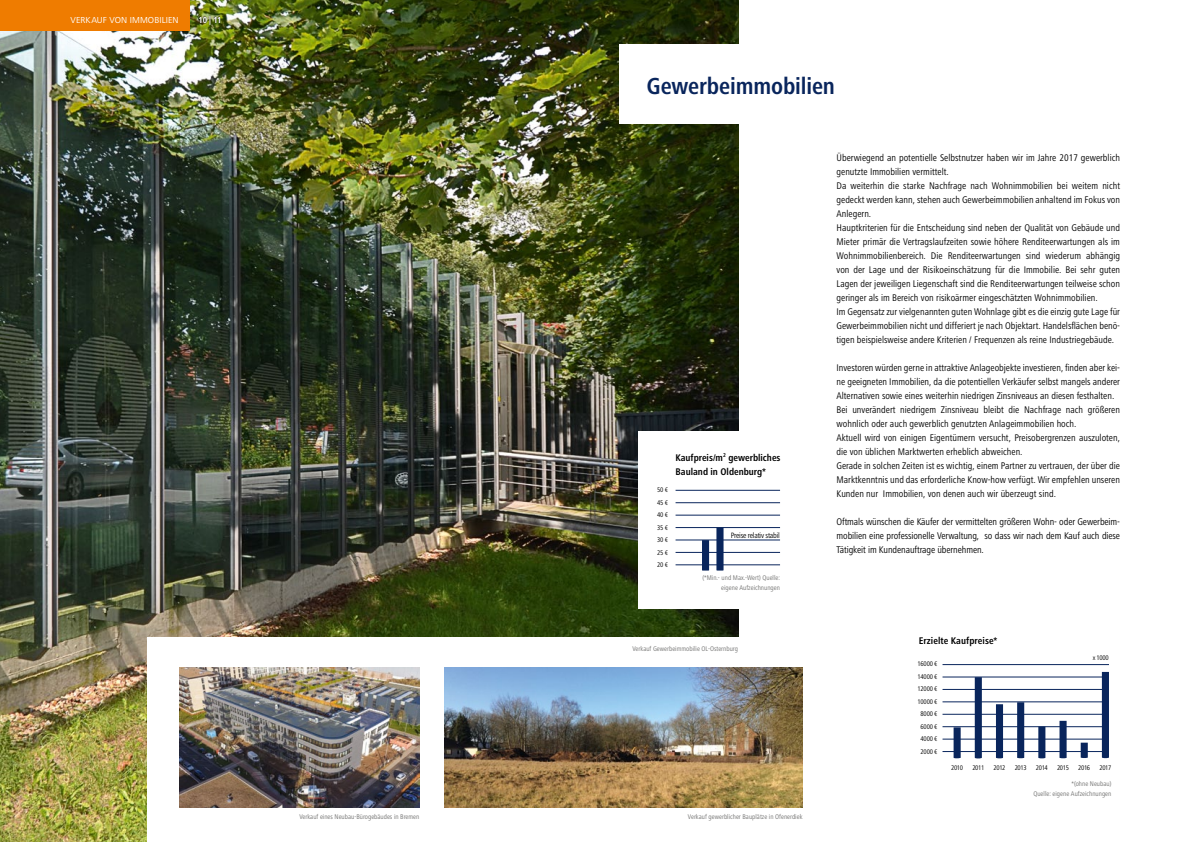
<style>
.page{position:relative;width:1191px;height:842px;background:#fff}
.page>*{position:absolute;margin:0;border:0;box-sizing:border-box;transform-origin:0 0}
.t1{font:700 condensed 24px "Frutiger Next LT";color:#09255c}
.t2{font:condensed 10px/14px "Frutiger Next LT";color:#000}
.t3{font:700 condensed 10px/14px "Frutiger Next LT";color:#000}
.t4{font:9px "Frutiger Next LT";letter-spacing:.01em;color:#fff}
.t5{font:700 condensed 9px "Frutiger Next LT";color:#fff}
.t6{font:condensed 8px "Frutiger Next LT";letter-spacing:-.03em;color:#000}
.t7{font:condensed 7px/10px "Frutiger Next LT";color:#6f6f6e;text-align:right}
.t8{font:condensed 7px/12.5px "Frutiger Next LT";letter-spacing:-.03em;color:#000;text-align:justify}
</style>
<div class="page">
<img style="left:0;top:0;width:738px;height:842px">
<div style="left:639px;top:432px;width:159px;height:177px;background:#fff"></div>
<div style="left:147px;top:638px;width:646px;height:204px;background:#fff"></div>
<img style="left:444px;top:667px;width:358px;height:140px">
<img style="left:179px;top:667px;width:240px;height:140px">
<div style="left:619px;top:44px;width:403px;height:79px;background:#fff"></div>
<div style="left:0;top:0;width:189px;height:31px;background:#ef7c00"></div>
<svg style="left:198px;top:14px;width:23px;height:11px"></svg>
<hr style="left:675px;top:565px;width:105px;height:1px;background:#09255c">
<hr style="left:675px;top:490px;width:105px;height:1px;background:#09255c">
<hr style="left:675px;top:552px;width:105px;height:1px;background:#09255c">
<hr style="left:675px;top:540px;width:105px;height:1px;background:#09255c">
<hr style="left:675px;top:527px;width:105px;height:1px;background:#09255c">
<hr style="left:675px;top:515px;width:105px;height:1px;background:#09255c">
<hr style="left:675px;top:502px;width:105px;height:1px;background:#09255c">
<svg style="left:716px;top:528px;width:7px;height:43px"></svg>
<svg style="left:702px;top:540px;width:7px;height:31px"></svg>
<hr style="left:942px;top:751px;width:167px;height:1px;background:#09255c">
<hr style="left:942px;top:739px;width:167px;height:1px;background:#09255c">
<hr style="left:942px;top:726px;width:167px;height:1px;background:#09255c">
<hr style="left:942px;top:714px;width:167px;height:1px;background:#09255c">
<hr style="left:942px;top:702px;width:167px;height:1px;background:#09255c">
<hr style="left:942px;top:689px;width:167px;height:1px;background:#09255c">
<hr style="left:942px;top:677px;width:167px;height:1px;background:#09255c">
<hr style="left:942px;top:664px;width:167px;height:1px;background:#09255c">
<svg style="left:953px;top:727px;width:7px;height:32px"></svg>
<svg style="left:974px;top:677px;width:8px;height:82px"></svg>
<svg style="left:996px;top:704px;width:7px;height:55px"></svg>
<svg style="left:1017px;top:702px;width:7px;height:56px"></svg>
<svg style="left:1038px;top:726px;width:7px;height:33px"></svg>
<svg style="left:1059px;top:721px;width:7px;height:37px"></svg>
<svg style="left:1080px;top:743px;width:7px;height:15px"></svg>
<svg style="left:1101px;top:672px;width:8px;height:86px"></svg>
<p class="t4" style="left:71px;top:15px;width:109px">VERKAUF VON IMMOBI LI EN</p>
<p class="t5" style="left:198px;top:15px;width:25px">10 | 11</p>
<h1 class="t1" style="left:646px;top:72px;width:190px">Gewerbeimmobilien</h1>
<p class="t8" style="left:657px;top:484px;width:12px">50 € 45 € 40 € 35 € 30 € 25 € 20 €</p>
<p class="t3" style="left:675px;top:450px;width:106px">Kaufpreis/m<sup>2</sup> gewerbliches<br>Bauland in Oldenburg*</p>
<p class="t6" style="left:731px;top:531px;width:50px">Preise relativ stabil</p>
<p class="t7" style="left:702px;top:572px;width:79px">(*Min.- und Max.-Wert) Quelle: eigene Aufzeichnungen</p>
<p class="t7" style="left:632px;top:643px;width:107px">Verkauf Gewerbeimmobilie OL-Osternburg</p>
<p class="t7" style="left:299px;top:812px;width:122px">Verkauf eines Neubau-Bürogebäudes in Bremen</p>
<p class="t7" style="left:688px;top:812px;width:116px">Verkauf gewerblicher Bauplätze in Ofenerdiek</p>
<p class="t2" style="left:836px;top:151px;width:285px">Überwiegend an potentielle Selbstnutzer haben wir im Jahre 2017 gewerblich genutzte Immobilien vermittelt.<br>Da weiterhin die starke Nachfrage nach Wohnimmobilien bei weitem nicht gedeckt werden kann, stehen auch Gewerbeimmobilien anhaltend im Fokus von Anlegern.<br>Hauptkriterien für die Entscheidung sind neben der Qualität von Gebäude und Mieter primär die Vertragslaufzeiten sowie höhere Renditeerwartungen als im Wohnimmobilienbereich. Die Renditeerwartungen sind wiederum abhängig von der Lage und der Risikoeinschätzung für die Immobilie. Bei sehr guten Lagen der jeweiligen Liegenschaft sind die Renditeerwartungen teilweise schon geringer als im Bereich von risikoärmer eingeschätzten Wohnimmobilien.<br>Im Gegensatz zur vielgenannten guten Wohnlage gibt es die einzig gute Lage für Gewerbeimmobilien nicht und differiert je nach Objektart. Handelsflächen benö&shy;tigen beispielsweise andere Kriterien / Frequenzen als reine Industriegebäude.</p>
<p class="t2" style="left:836px;top:361px;width:285px">Investoren würden gerne in attraktive Anlageobjekte investieren, finden aber kei&shy;ne geeigneten Immobilien, da die potentiellen Verkäufer selbst mangels anderer Alternativen sowie eines weiterhin niedrigen Zinsniveaus an diesen festhalten.<br>Bei unverändert niedrigem Zinsniveau bleibt die Nachfrage nach größeren wohnlich oder auch gewerblich genutzten Anlageimmobilien hoch.<br>Aktuell wird von einigen Eigentümern versucht, Preisobergrenzen auszuloten, die von üblichen Marktwerten erheblich abweichen.<br>Gerade in solchen Zeiten ist es wichtig, einem Partner zu vertrauen, der über die Marktkenntnis und das erforderliche Know-how verfügt. Wir empfehlen unseren Kunden nur Immobilien, von denen auch wir überzeugt sind.</p>
<p class="t2" style="left:836px;top:515px;width:285px;text-align:justify">Oftmals wünschen die Käufer der vermittelten größeren Wohn- oder Gewerbeim&shy;mobilien eine professionelle Verwaltung, so dass wir nach dem Kauf auch diese Tätigkeit im Kundenauftrage übernehmen.</p>
<p class="t3" style="left:918px;top:634px;width:80px">Erzielte Kaufpreise*</p>
<p class="t8" style="left:917px;top:658px;width:21px;text-align:center">16000 €<br>14000 €<br>12000 €<br>10000 €<br>8000 €<br>6000 €<br>4000 €<br>2000 €</p>
<p class="t8" style="left:1093px;top:652px;width:17px">x 1000</p>
<p class="t8" style="left:951px;top:762px;width:13px">2010</p>
<p class="t8" style="left:972px;top:762px;width:13px">2011</p>
<p class="t8" style="left:993px;top:762px;width:13px">2012</p>
<p class="t8" style="left:1014px;top:762px;width:13px">2013</p>
<p class="t8" style="left:1036px;top:762px;width:13px">2014</p>
<p class="t8" style="left:1057px;top:762px;width:13px">2015</p>
<p class="t8" style="left:1078px;top:762px;width:13px">2016</p>
<p class="t8" style="left:1099px;top:762px;width:13px">2017</p>
<p class="t7" style="left:1033px;top:779px;width:80px">*(ohne Neubau)<br>Quelle: eigene Aufzeichnungen</p>
</div>
